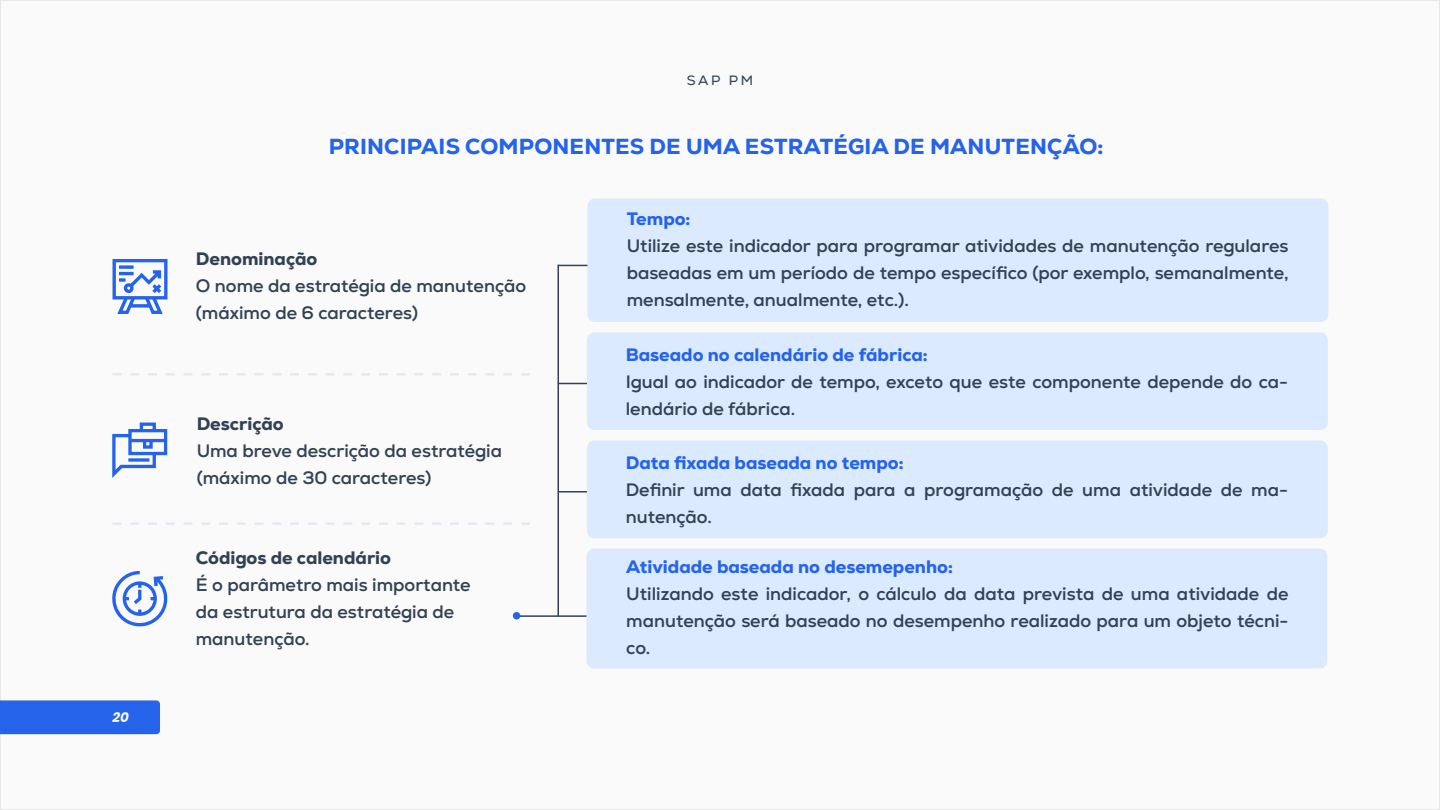
<style>
.page{position:relative;width:1440px;height:810px;background:#fff}
.page>*{position:absolute;margin:0;border:0;box-sizing:border-box;transform-origin:0 0}
.t1{font:800 21.75px "Nexa";letter-spacing:.01em;color:#2563eb}
.t2{font:700 18px/27px "Nexa";color:#334155}
.t3{font:800 18px "Nexa";color:#2563eb}
.t4{font:800 18px "Nexa";color:#334155}
.t5{font:13.5px "Nexa";color:#334155}
.t6{font:italic 700 13.5px "Poppins";color:#fafafa}
</style>
<div class="page">
<div style="left:0;top:0;width:1440px;height:810px;background:#fafafa;border:1px solid #e5e5e5"></div>
<div style="left:0;top:700px;width:160px;height:34px;background:#2563eb"></div>
<div style="left:587px;top:198px;width:741px;height:124px;background:#dbeafe;border-radius:8px"></div>
<div style="left:587px;top:332px;width:741px;height:98px;background:#dbeafe;border-radius:8px"></div>
<div style="left:587px;top:441px;width:741px;height:97px;background:#dbeafe;border-radius:8px"></div>
<div style="left:586px;top:549px;width:741px;height:120px;background:#dbeafe;border-radius:8px"></div>
<svg style="left:112px;top:523px;width:418px;height:2px"></svg>
<svg style="left:112px;top:373px;width:418px;height:2px"></svg>
<hr style="left:557px;top:265px;width:2px;height:351px;background:#334155">
<hr style="left:518px;top:615px;width:40px;height:2px;background:#334155">
<hr style="left:558px;top:615px;width:29px;height:2px;background:#334155">
<svg style="left:559px;top:383px;width:28px;height:1px"></svg>
<hr style="left:558px;top:491px;width:29px;height:2px;background:#334155">
<svg style="left:559px;top:265px;width:28px;height:1px"></svg>
<div style="left:513px;top:612px;width:7px;height:8px;background:#2563eb;border-radius:50%"></div>
<svg style="left:112px;top:571px;width:55px;height:55px"></svg>
<svg style="left:112px;top:423px;width:55px;height:55px"></svg>
<svg style="left:112px;top:259px;width:55px;height:55px"></svg>
<p class="t6" style="left:112px;top:710px;width:18px">20</p>
<p class="t5" style="left:687px;top:71px;width:68px">SAP PM</p>
<p class="t1" style="left:329px;top:132px;width:776px">PRINCIPAIS COMPONENTES DE UMA ESTRATÉGIA DE MANUTENÇÃO:</p>
<p class="t4" style="left:196px;top:247px;width:123px">Denominação</p>
<p class="t2" style="left:196px;top:271px;width:332px">O nome da estratégia de manutenção (máximo de 6 caracteres)</p>
<p class="t4" style="left:197px;top:412px;width:89px">Descrição</p>
<p class="t2" style="left:197px;top:436px;width:307px">Uma breve descrição da estratégia (máximo de 30 caracteres)</p>
<p class="t4" style="left:196px;top:546px;width:197px">Códigos de calendário</p>
<p class="t2" style="left:196px;top:571px;width:276px">É o parâmetro mais importante da estrutura da estratégia de manutenção.</p>
<p class="t3" style="left:627px;top:207px;width:65px">Tempo:</p>
<p class="t2" style="left:627px;top:232px;width:663px;text-align:justify">Utilize este indicador para programar atividades de manutenção regulares baseadas em um período de tempo específico (por exemplo, semanalmente, mensalmente, anualmente, etc.).</p>
<p class="t3" style="left:626px;top:343px;width:303px">Baseado no calendário de fábrica:</p>
<p class="t2" style="left:626px;top:368px;width:664px">Igual ao indicador de tempo, exceto que este componente depende do ca&shy;lendário de fábrica.</p>
<p class="t3" style="left:626px;top:452px;width:279px">Data fixada baseada no tempo:</p>
<p class="t2" style="left:626px;top:476px;width:664px">Definir uma data fixada para a programação de uma atividade de ma&shy;nutenção.</p>
<p class="t3" style="left:626px;top:555px;width:328px">Atividade baseada no desemepenho:</p>
<p class="t2" style="left:626px;top:580px;width:664px;text-align:justify">Utilizando este indicador, o cálculo da data prevista de uma atividade de manutenção será baseado no desempenho realizado para um objeto técni&shy;co.</p>
</div>
